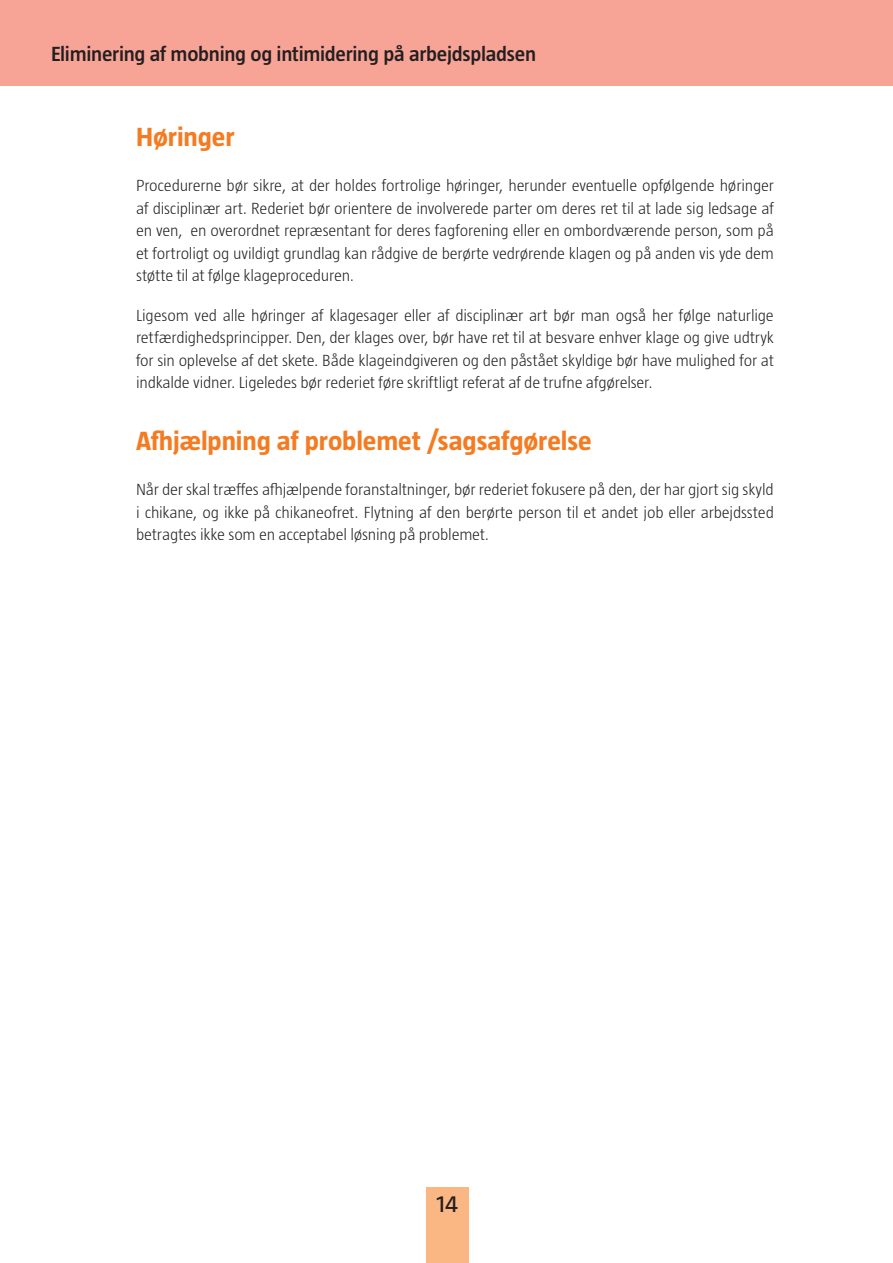
<style>
.page{position:relative;width:893px;height:1263px;background:#fff}
.page>*{position:absolute;margin:0;border:0;box-sizing:border-box;transform-origin:0 0}
.Titre_3{font:700 27px "Taz";letter-spacing:-.005em;color:#f47b21;scale:1.05 1}
.t1{font:24px "Taz";color:#231f20;scale:1.05 1}
.Section_Heading{font:600 21px "Taz";letter-spacing:-.01em;color:#231f20;scale:1.05 1}
.Body{font:300 16.5px/22.5px "Taz";letter-spacing:-.01em;color:#231f20;text-align:justify}
</style>
<div class="page">
<div style="left:426px;top:1187px;width:42px;height:76px;background:#fab783"></div>
<div style="left:0;top:0;width:893px;height:85px;background:#f7a396"></div>
<p class="Section_Heading" style="left:51px;top:42px;width:464px">Eliminering af mobning og intimidering på arbejdspladsen</p>
<p class="Titre_3" style="left:136px;top:122px;width:95px">Høringer</p>
<p class="Body" style="left:136px;top:174px;width:639px">Procedurerne bør sikre, at der holdes fortrolige høringer, herunder eventuelle opfølgende høringer af disciplinær art. Rederiet bør orientere de involverede parter om deres ret til at lade sig ledsage af en ven, en overordnet repræsentant for deres fagforening eller en ombordværende person, som på et fortroligt og uvildigt grundlag kan rådgive de berørte vedrørende klagen og på anden vis yde dem støtte til at følge klageproceduren.</p>
<p class="Body" style="left:136px;top:304px;width:639px">Ligesom ved alle høringer af klagesager eller af disciplinær art bør man også her følge naturlige retfærdighedsprincipper. Den, der klages over, bør have ret til at besvare enhver klage og give udtryk for sin oplevelse af det skete. Både klageindgiveren og den påstået skyldige bør have mulighed for at indkalde vidner. Ligeledes bør rederiet føre skriftligt referat af de trufne afgørelser.</p>
<p class="Titre_3" style="left:136px;top:426px;width:435px">Afhjælpning af problemet /sagsafgørelse</p>
<p class="Body" style="left:136px;top:478px;width:639px">Når der skal træffes afhjælpende foranstaltninger, bør rederiet fokusere på den, der har gjort sig skyld i chikane, og ikke på chikaneofret. Flytning af den berørte person til et andet job eller arbejdssted betragtes ikke som en acceptabel løsning på problemet.</p>
<h2 class="t1" style="left:436px;top:1190px;width:22px">14</h2>
</div>
